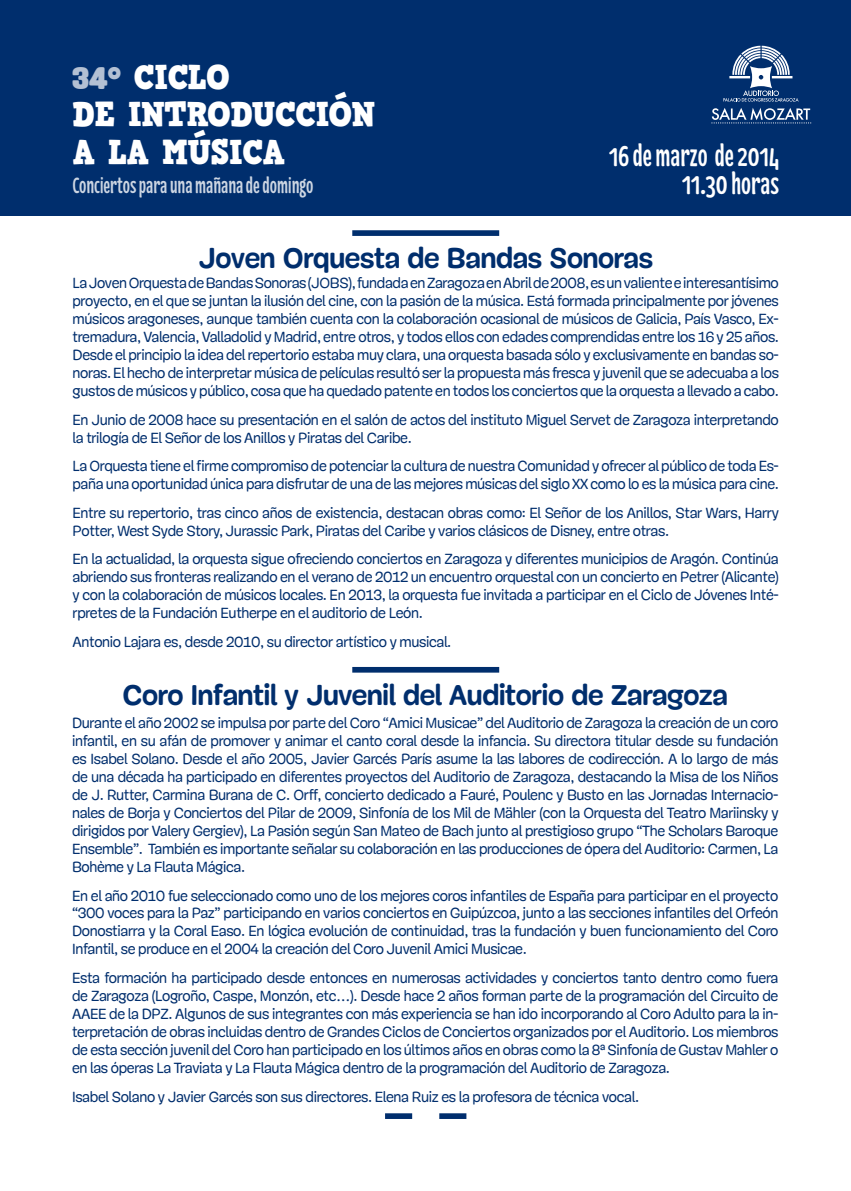
<style>
.page{position:relative;width:851px;height:1191px;background:#fff}
.page>*{position:absolute;margin:0;border:0;box-sizing:border-box;transform-origin:0 0}
.t1{font:34.4px/37.6px "HVD Comic Serif Pro";letter-spacing:-.02em;color:#fff;scale:.95 1}
.t2{font:700 31.2px "Florence";color:#fff}
.t3{font:700 29.4px "Mija";letter-spacing:-.01em;color:#002e6d;scale:.95 1}
.t4{font:700 22.8px "Florence";color:#ccd5e2}
.t5{font:15.2px/18px "Mija";letter-spacing:-.025em;color:#002e6d;text-align:justify;scale:.95 1}
.s1{font-family:"Billboard";font-weight:700;font-size:31.8px;color:#b3c0d3}
</style>
<div class="page">
<div style="left:352px;top:230px;width:147px;height:6px;background:#002e6d"></div>
<div style="left:352px;top:667px;width:147px;height:5px;background:#002e6d"></div>
<svg style="left:385px;top:1113px;width:81px;height:6px"></svg>
<div style="left:0;top:0;width:850px;height:215px;background:#002e6d"></div>
<svg style="left:711px;top:108px;width:100px;height:15px"></svg>
<svg style="left:723px;top:46px;width:75px;height:56px"></svg>
<h1 class="t1" style="left:72px;top:58px;width:320px"><span class="s1">34º</span> CICLO<br>DE INTRODUCCIÓN<br>A LA MÚSICA</h1>
<h2 class="t2" style="left:609px;top:131px;width:171px">16 de marzo de 2014</h2>
<h3 class="t4" style="left:72px;top:167px;width:242px">Conciertos para una mañana de domingo</h3>
<h2 class="t2" style="left:682px;top:158px;width:98px">11.30 horas</h2>
<h3 class="t3" style="left:198px;top:242px;width:480px">Joven Orquesta de Bandas Sonoras</h3>
<p class="t5" style="left:72px;top:274px;width:745px">La Joven Orquesta de Bandas Sonoras (JOBS), fundada en Zaragoza en Abril de 2008, es un valiente e interesantísimo proyecto, en el que se juntan la ilusión del cine, con la pasión de la música. Está formada principalmente por jóvenes músicos aragoneses, aunque también cuenta con la colaboración ocasional de músicos de Galicia, País Vasco, Ex&shy;tremadura, Valencia, Valladolid y Madrid, entre otros, y todos ellos con edades comprendidas entre los 16 y 25 años.<br>Desde el principio la idea del repertorio estaba muy clara, una orquesta basada sólo y exclusivamente en bandas so&shy;noras. El hecho de interpretar música de películas resultó ser la propuesta más fresca y juvenil que se adecuaba a los gustos de músicos y público, cosa que ha quedado patente en todos los conciertos que la orquesta a llevado a cabo.</p>
<p class="t5" style="left:72px;top:410px;width:744px">En Junio de 2008 hace su presentación en el salón de actos del instituto Miguel Servet de Zaragoza interpretando la trilogía de El Señor de los Anillos y Piratas del Caribe.</p>
<p class="t5" style="left:72px;top:457px;width:745px">La Orquesta tiene el firme compromiso de potenciar la cultura de nuestra Comunidad y ofrecer al público de toda Es&shy;paña una oportunidad única para disfrutar de una de las mejores músicas del siglo XX como lo es la música para cine.</p>
<p class="t5" style="left:72px;top:504px;width:745px">Entre su repertorio, tras cinco años de existencia, destacan obras como: El Señor de los Anillos, Star Wars, Harry<br>Potter, West Syde Story, Jurassic Park, Piratas del Caribe y varios clásicos de Disney, entre otras.</p>
<p class="t5" style="left:72px;top:550px;width:745px">En la actualidad, la orquesta sigue ofreciendo conciertos en Zaragoza y diferentes municipios de Aragón. Continúa abriendo sus fronteras realizando en el verano de 2012 un encuentro orquestal con un concierto en Petrer (Alicante) y con la colaboración de músicos locales. En 2013, la orquesta fue invitada a participar en el Ciclo de Jóvenes Inté&shy;rpretes de la Fundación Eutherpe en el auditorio de León.</p>
<p class="t5" style="left:72px;top:633px;width:400px">Antonio Lajara es, desde 2010, su director artístico y musical.</p>
<h3 class="t3" style="left:122px;top:679px;width:638px">Coro Infantil y Juvenil del Auditorio de Zaragoza</h3>
<p class="t5" style="left:72px;top:714px;width:745px">Durante el año 2002 se impulsa por parte del Coro “Amici Musicae” del Auditorio de Zaragoza la creación de un coro infantil, en su afán de promover y animar el canto coral desde la infancia. Su directora titular desde su fundación es Isabel Solano. Desde el año 2005, Javier Garcés París asume la las labores de codirección. A lo largo de más de una década ha participado en diferentes proyectos del Auditorio de Zaragoza, destacando la Misa de los Niños de J. Rutter, Carmina Burana de C. Orff, concierto dedicado a Fauré, Poulenc y Busto en las Jornadas Internacio&shy;nales de Borja y Conciertos del Pilar de 2009, Sinfonía de los Mil de Mähler (con la Orquesta del Teatro Mariinsky y dirigidos por Valery Gergiev), La Pasión según San Mateo de Bach junto al prestigioso grupo “The Scholars Baroque Ensemble”. También es importante señalar su colaboración en las producciones de ópera del Auditorio: Carmen, La Bohème y La Flauta Mágica.</p>
<p class="t5" style="left:72px;top:886px;width:745px">En el año 2010 fue seleccionado como uno de los mejores coros infantiles de España para participar en el proyecto “300 voces para la Paz” participando en varios conciertos en Guipúzcoa, junto a las secciones infantiles del Orfeón Donostiarra y la Coral Easo. En lógica evolución de continuidad, tras la fundación y buen funcionamiento del Coro Infantil, se produce en el 2004 la creación del Coro Juvenil Amici Musicae.</p>
<p class="t5" style="left:72px;top:969px;width:745px">Esta formación ha participado desde entonces en numerosas actividades y conciertos tanto dentro como fuera de Zaragoza (Logroño, Caspe, Monzón, etc…). Desde hace 2 años forman parte de la programación del Circuito de AAEE de la DPZ. Algunos de sus integrantes con más experiencia se han ido incorporando al Coro Adulto para la in&shy;terpretación de obras incluidas dentro de Grandes Ciclos de Conciertos organizados por el Auditorio. Los miembros de esta sección juvenil del Coro han participado en los últimos años en obras como la 8ª Sinfonía de Gustav Mahler o en las óperas La Traviata y La Flauta Mágica dentro de la programación del Auditorio de Zaragoza.</p>
<p class="t5" style="left:72px;top:1087px;width:598px">Isabel Solano y Javier Garcés son sus directores. Elena Ruiz es la profesora de técnica vocal.</p>
</div>
